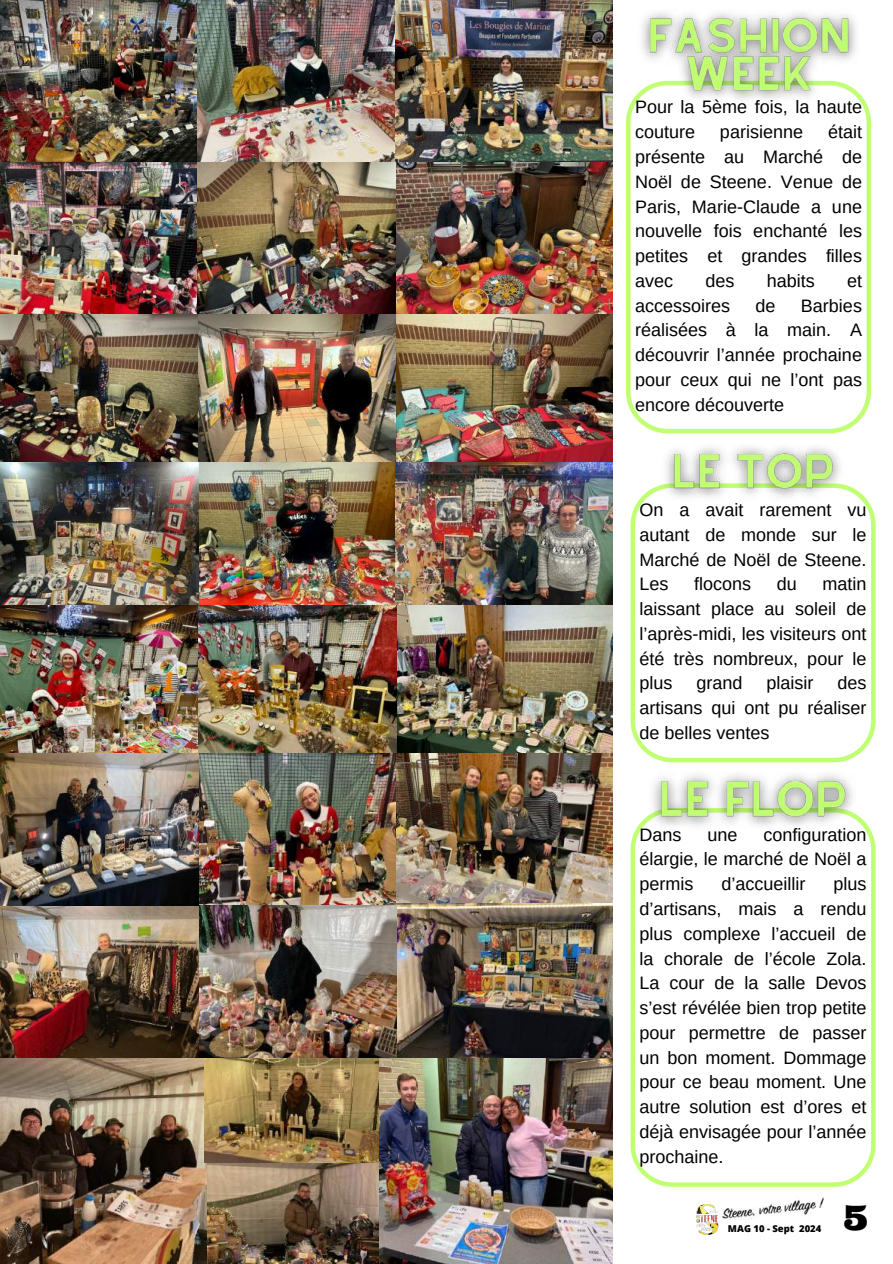
<style>
.page{position:relative;width:893px;height:1264px;background:#fff}
.page>*{position:absolute;margin:0;border:0;box-sizing:border-box;transform-origin:0 0}
.t1{font:34.05px "Ultra";color:#000}
.t2{font:18px/24.8px "Arimo";color:#000;text-align:justify}
.t3{font:800 9.45px "Open Sans";color:#000}
</style>
<div class="page">
<img style="left:725px;top:1197px;width:99px;height:23px">
<img style="left:696px;top:1204px;width:29px;height:31px">
<svg style="left:630px;top:487px;width:245px;height:275px"></svg>
<svg style="left:630px;top:823px;width:245px;height:363px"></svg>
<svg style="left:626px;top:107px;width:245px;height:326px"></svg>
<img style="left:0;top:0;width:198px;height:163px">
<img style="left:198px;top:0;width:197px;height:163px">
<img style="left:395px;top:0;width:218px;height:163px">
<img style="left:396px;top:163px;width:216px;height:151px">
<img style="left:0;top:163px;width:198px;height:151px">
<img style="left:198px;top:163px;width:198px;height:151px">
<img style="left:395px;top:314px;width:217px;height:148px">
<img style="left:197px;top:314px;width:198px;height:148px">
<img style="left:0;top:314px;width:197px;height:148px">
<img style="left:198px;top:462px;width:197px;height:143px">
<img style="left:0;top:462px;width:198px;height:143px">
<img style="left:395px;top:462px;width:217px;height:143px">
<img style="left:396px;top:605px;width:216px;height:148px">
<img style="left:0;top:605px;width:198px;height:148px">
<img style="left:198px;top:605px;width:198px;height:148px">
<img style="left:395px;top:753px;width:218px;height:164px">
<img style="left:198px;top:753px;width:197px;height:152px">
<img style="left:390px;top:903px;width:222px;height:155px">
<img style="left:198px;top:905px;width:198px;height:153px">
<img style="left:0;top:753px;width:198px;height:305px">
<img style="left:206px;top:1162px;width:174px;height:101px">
<img style="left:0;top:1058px;width:206px;height:205px">
<img style="left:204px;top:1058px;width:176px;height:104px">
<img style="left:380px;top:1058px;width:233px;height:205px">
<img style="left:652px;top:447px;width:200px;height:64px">
<img style="left:639px;top:762px;width:227px;height:78px">
<img style="left:629px;top:12px;width:239px;height:100px">
<p class="t2" style="left:635px;top:95px;width:228px">Pour la 5ème fois, la haute couture</p>
<p class="t2" style="left:635px;top:120px;width:228px;text-indent:193px">était présente au Marché de Noël de Steene. Venue de Paris, Marie-Claude a une nouvelle fois enchanté les petites et grandes filles avec</p>
<p class="t2" style="left:720px;top:120px;width:85px">parisienne</p>
<p class="t2" style="left:705px;top:268px;width:31px">des</p>
<p class="t2" style="left:766px;top:268px;width:50px">habits</p>
<p class="t2" style="left:846px;top:268px;width:16px">et</p>
<p class="t2" style="left:635px;top:293px;width:97px">accessoires</p>
<p class="t2" style="left:755px;top:293px;width:22px">de</p>
<p class="t2" style="left:635px;top:293px;width:228px;text-indent:166px">Barbies réalisées à la main. A découvrir l’année prochaine pour ceux qui ne l’ont pas encore découverte</p>
<p class="t2" style="left:639px;top:497px;width:228px">On a avait rarement vu autant de monde sur le Marché de Noël de Steene.<br>Les</p>
<p class="t2" style="left:639px;top:571px;width:228px;text-indent:183px">matin laissant place au soleil de l’après-midi, les visiteurs ont été très nombreux, pour le plus</p>
<p class="t2" style="left:694px;top:571px;width:59px">flocons</p>
<p class="t2" style="left:776px;top:571px;width:22px">du</p>
<p class="t2" style="left:639px;top:670px;width:228px;text-indent:198px">des artisans qui ont pu réaliser de belles ventes</p>
<p class="t2" style="left:696px;top:670px;width:48px">grand</p>
<p class="t2" style="left:766px;top:670px;width:48px">plaisir</p>
<p class="t2" style="left:639px;top:822px;width:228px;text-indent:124px">configuration élargie, le marché de Noël a permis</p>
<p class="t2" style="left:639px;top:822px;width:44px">Dans</p>
<p class="t2" style="left:707px;top:822px;width:32px">une</p>
<p class="t2" style="left:639px;top:871px;width:228px;text-indent:194px">plus d’artisans, mais a rendu plus complexe l’accueil de la chorale de l’école Zola.<br>La cour de la salle Devos s’est révélée bien trop petite pour permettre de passer un bon moment. Dommage pour ce beau moment. Une autre solution est d’ores et déjà envisagée pour l’année prochaine.</p>
<p class="t2" style="left:721px;top:871px;width:86px">d’accueillir</p>
<p class="t3" style="left:728px;top:1221px;width:95px">MAG 10 - Sept 2024</p>
<h1 class="t1" style="left:843px;top:1195px;width:26px">5</h1>
</div>
